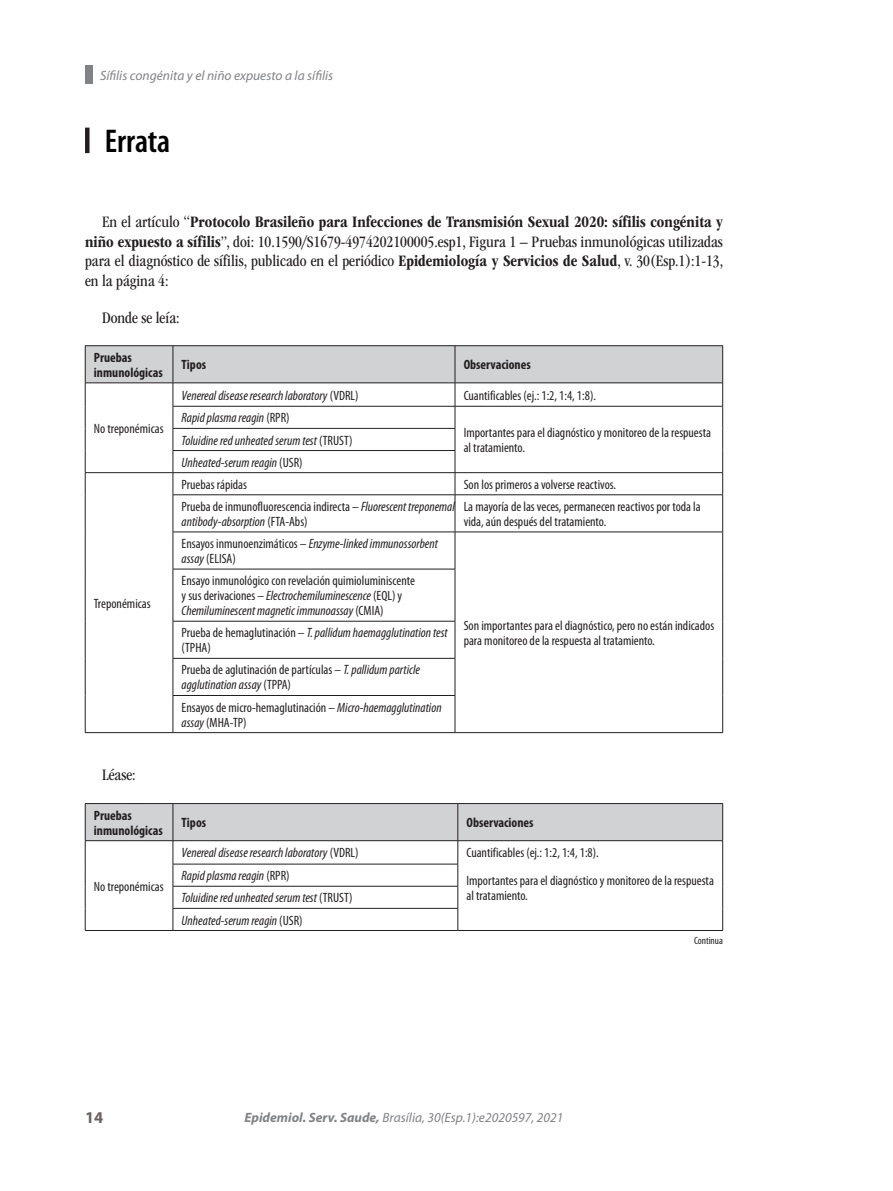
<style>
.page{position:relative;width:893px;height:1191px;background:#fff}
.page>*{position:absolute;margin:0;border:0;box-sizing:border-box;transform-origin:0 0}
.titulo_cap{font:600 condensed 33px "Myriad Pro";color:#000}
.texto_nor_ant_dep{font:condensed 16.5px/19.5px "ITC Garamond Std";color:#231f20;text-align:justify}
.texto_nor_ant{font:condensed 16.5px "ITC Garamond Std";color:#231f20}
.t1{font:700 16.5px "Myriad Pro";color:#6b6360}
.texto_tab_esq{font:condensed 13.5px/15px "Myriad Pro";color:#231f20}
.texto_tab_esq-2{font:italic condensed 13.5px/15px "Myriad Pro";color:#231f20}
.t2{font:italic 13.5px "Myriad Pro";color:#808285}
.texto_tab_esq-3{font:700 condensed 13.5px/15px "Myriad Pro";color:#231f20}
.texto_nor_dir{font:condensed 10.5px "Myriad Pro";color:#231f20}
.s1{font-weight:700}
.s2{font-style:normal}
.s3{font-style:italic}
</style>
<div class="page">
<div style="left:85px;top:65px;width:8px;height:19px;background:#808285"></div>
<div style="left:85px;top:128px;width:5px;height:25px;background:#231f20"></div>
<hr style="left:85px;top:345px;width:88px;height:1px;background:#231f20">
<hr style="left:173px;top:345px;width:282px;height:1px;background:#231f20">
<hr style="left:455px;top:345px;width:268px;height:1px;background:#231f20">
<svg style="left:85px;top:346px;width:638px;height:149px"></svg>
<hr style="left:85px;top:495px;width:1px;height:37px;background:#231f20">
<hr style="left:173px;top:494px;width:282px;height:1px;background:#231f20">
<hr style="left:173px;top:495px;width:1px;height:37px;background:#231f20">
<hr style="left:455px;top:494px;width:268px;height:1px;background:#231f20">
<hr style="left:455px;top:495px;width:1px;height:37px;background:#231f20">
<hr style="left:722px;top:495px;width:1px;height:37px;background:#231f20">
<hr style="left:85px;top:532px;width:1px;height:37px;background:#231f20">
<hr style="left:173px;top:531px;width:282px;height:1px;background:#231f20">
<hr style="left:173px;top:532px;width:1px;height:37px;background:#231f20">
<hr style="left:455px;top:531px;width:268px;height:1px;background:#231f20">
<hr style="left:455px;top:532px;width:1px;height:37px;background:#231f20">
<hr style="left:722px;top:532px;width:1px;height:37px;background:#231f20">
<hr style="left:85px;top:569px;width:1px;height:52px;background:#231f20">
<hr style="left:173px;top:569px;width:282px;height:1px;background:#231f20">
<hr style="left:173px;top:569px;width:1px;height:52px;background:#231f20">
<hr style="left:455px;top:569px;width:1px;height:52px;background:#231f20">
<hr style="left:722px;top:569px;width:1px;height:52px;background:#231f20">
<hr style="left:85px;top:621px;width:1px;height:37px;background:#231f20">
<hr style="left:173px;top:621px;width:282px;height:1px;background:#231f20">
<hr style="left:173px;top:621px;width:1px;height:37px;background:#231f20">
<hr style="left:455px;top:621px;width:1px;height:37px;background:#231f20">
<hr style="left:722px;top:621px;width:1px;height:37px;background:#231f20">
<hr style="left:85px;top:658px;width:1px;height:37px;background:#231f20">
<hr style="left:173px;top:658px;width:282px;height:1px;background:#231f20">
<hr style="left:173px;top:658px;width:1px;height:37px;background:#231f20">
<hr style="left:455px;top:658px;width:1px;height:37px;background:#231f20">
<hr style="left:722px;top:658px;width:1px;height:37px;background:#231f20">
<hr style="left:85px;top:695px;width:1px;height:37px;background:#231f20">
<hr style="left:173px;top:695px;width:282px;height:1px;background:#231f20">
<hr style="left:173px;top:695px;width:1px;height:37px;background:#231f20">
<hr style="left:455px;top:695px;width:1px;height:37px;background:#231f20">
<hr style="left:722px;top:695px;width:1px;height:37px;background:#231f20">
<hr style="left:85px;top:732px;width:88px;height:1px;background:#231f20">
<hr style="left:173px;top:732px;width:282px;height:1px;background:#231f20">
<hr style="left:455px;top:732px;width:268px;height:1px;background:#231f20">
<hr style="left:455px;top:406px;width:268px;height:1px;background:#231f20">
<svg style="left:85px;top:803px;width:638px;height:127px"></svg>
<hr style="left:85px;top:930px;width:88px;height:1px;background:#231f20">
<hr style="left:173px;top:930px;width:285px;height:1px;background:#231f20">
<hr style="left:458px;top:930px;width:265px;height:1px;background:#231f20">
<p class="t2" style="left:100px;top:67px;width:235px">Sífilis congénita y el niño expuesto a la sífilis</p>
<p class="titulo_cap" style="left:105px;top:123px;width:67px">Errata</p>
<p class="texto_nor_ant_dep" style="left:85px;top:213px;width:640px;text-indent:17px">En el artículo “<span class="s1">Protocolo Brasileño para Infecciones de Transmisión Sexual 2020: sífilis congénita y niño expuesto a sífilis</span>”, doi: 10.1590/S1679-4974202100005.esp1, Figura 1 – Pruebas inmunológicas utilizadas para el diagnóstico de sífilis, publicado en el periódico <span class="s1">Epidemiología y Servicios de Salud</span>, v. 30(Esp.1):1-13, en la página 4:</p>
<p class="texto_nor_ant" style="left:102px;top:308px;width:79px">Donde se leía:</p>
<p class="texto_tab_esq-3" style="left:94px;top:349px;width:71px">Pruebas inmunológicas</p>
<p class="texto_tab_esq-3" style="left:182px;top:357px;width:26px">Tipos</p>
<p class="texto_tab_esq-3" style="left:464px;top:357px;width:69px">Observaciones</p>
<p class="texto_tab_esq" style="left:94px;top:421px;width:71px">No treponémicas</p>
<p class="texto_tab_esq" style="left:94px;top:595px;width:58px">Treponémicas</p>
<p class="texto_tab_esq-2" style="left:182px;top:387px;width:179px">Venereal disease research laboratory <span class="s2">(VDRL)</span></p>
<p class="texto_tab_esq" style="left:464px;top:387px;width:134px">Cuantificables (ej.: 1:2, 1:4, 1:8).</p>
<p class="texto_tab_esq-2" style="left:182px;top:410px;width:109px">Rapid plasma reagin <span class="s2">(RPR)</span></p>
<p class="texto_tab_esq" style="left:464px;top:425px;width:249px">Importantes para el diagnóstico y monitoreo de la respuesta al tratamiento.</p>
<p class="texto_tab_esq-2" style="left:182px;top:432px;width:172px">Toluidine red unheated serum test <span class="s2">(TRUST)</span></p>
<p class="texto_tab_esq-2" style="left:182px;top:454px;width:123px">Unheated-serum reagin <span class="s2">(USR)</span></p>
<p class="texto_tab_esq" style="left:182px;top:476px;width:67px">Pruebas rápidas</p>
<p class="texto_tab_esq" style="left:464px;top:476px;width:154px">Son los primeros a volverse reactivos.</p>
<p class="texto_tab_esq" style="left:182px;top:499px;width:275px">Prueba de inmunofluorescencia indirecta – <span class="s3">Fluorescent treponemal antibody-absorption</span> (FTA-Abs)</p>
<p class="texto_tab_esq" style="left:464px;top:499px;width:239px">La mayoría de las veces, permanecen reactivos por toda la vida, aún después del tratamiento.</p>
<p class="texto_tab_esq" style="left:182px;top:536px;width:258px">Ensayos inmunoenzimáticos – <span class="s3">Enzyme-linked immunossorbent assay</span> (ELISA)</p>
<p class="texto_tab_esq" style="left:182px;top:573px;width:235px">Ensayo inmunológico con revelación quimioluminiscente y sus derivaciones – <span class="s3">Electrochemiluminescence</span> (EQL) y<br><span class="s3">Chemiluminescent magnetic immunoassay</span> (CMIA)</p>
<p class="texto_tab_esq-2" style="left:182px;top:625px;width:268px"><span class="s2">Prueba de hemaglutinación –</span> T. pallidum haemagglutination test <span class="s2">(TPHA)</span></p>
<p class="texto_tab_esq" style="left:182px;top:662px;width:240px">Prueba de aglutinación de partículas – <span class="s3">T. pallidum particle agglutination assay</span> (TPPA)</p>
<p class="texto_tab_esq" style="left:182px;top:699px;width:262px">Ensayos de micro-hemaglutinación – <span class="s3">Micro-haemagglutination assay</span> (MHA-TP)</p>
<p class="texto_tab_esq" style="left:464px;top:617px;width:252px">Son importantes para el diagnóstico, pero no están indicados para monitoreo de la respuesta al tratamiento.</p>
<p class="texto_nor_ant_dep" style="left:102px;top:765px;width:35px">Léase:</p>
<p class="texto_tab_esq-3" style="left:94px;top:807px;width:71px">Pruebas inmunológicas</p>
<p class="texto_tab_esq-3" style="left:182px;top:815px;width:26px">Tipos</p>
<p class="texto_tab_esq-3" style="left:466px;top:815px;width:69px">Observaciones</p>
<p class="texto_tab_esq" style="left:94px;top:878px;width:71px">No treponémicas</p>
<p class="texto_tab_esq-2" style="left:182px;top:845px;width:179px">Venereal disease research laboratory <span class="s2">(VDRL)</span></p>
<p class="texto_tab_esq" style="left:466px;top:844px;width:134px">Cuantificables (ej.: 1:2, 1:4, 1:8).</p>
<p class="texto_tab_esq" style="left:466px;top:872px;width:249px">Importantes para el diagnóstico y monitoreo de la respuesta al tratamiento.</p>
<p class="texto_tab_esq-2" style="left:182px;top:868px;width:109px">Rapid plasma reagin <span class="s2">(RPR)</span></p>
<p class="texto_tab_esq-2" style="left:182px;top:890px;width:172px">Toluidine red unheated serum test <span class="s2">(TRUST)</span></p>
<p class="texto_tab_esq-2" style="left:182px;top:912px;width:123px">Unheated-serum reagin <span class="s2">(USR)</span></p>
<p class="texto_nor_dir" style="left:694px;top:933px;width:30px">Continua</p>
<p class="t1" style="left:85px;top:1106px;width:20px">14</p>
<p class="t2" style="left:244px;top:1108px;width:320px"><span class="s1">Epidemiol. Serv. Saude,</span> Brasília, 30(Esp.1):e2020597, 2021</p>
</div>
